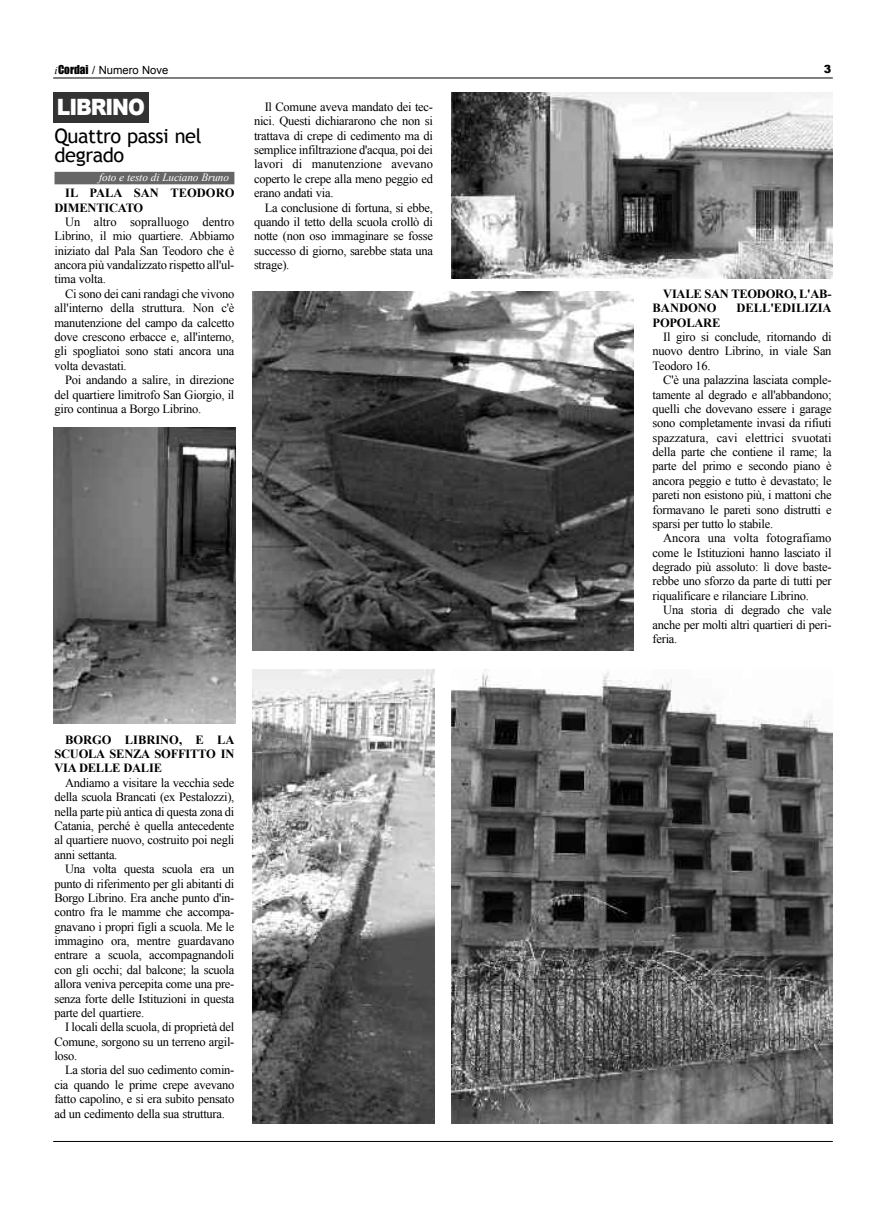
<style>
.page{position:relative;width:886px;height:1223px;background:#fff}
.page>*{position:absolute;margin:0;border:0;box-sizing:border-box;transform-origin:0 0}
.t1{font:900 22.5px "Arial";letter-spacing:-.055em;color:#fff;scale:.9 1}
.t2{font:20px/18.8px "Trebuchet MS";letter-spacing:-.02em;color:#000}
.t3{font:12.5px/14.4px "Times New Roman";letter-spacing:-.02em;color:#000;text-align:justify}
.t4{font:700 12.5px/14.4px "Times New Roman";letter-spacing:-.02em;color:#000}
.t5{font:700 12.5px "Times New Roman";color:#000}
.t6{font:italic 11.25px "Times New Roman";letter-spacing:-.01em;color:#fff}
.t7{font:11.25px "Arial";color:#000}
.t8{font:900 11.25px "Arial";color:#000}
.s1{font-family:"Times New Roman";font-style:italic}
.s2{font-family:"Impact"}
</style>
<div class="page">
<hr style="left:53px;top:78px;width:780px;height:1px;background:#000">
<hr style="left:53px;top:1141px;width:780px;height:1px;background:#000">
<div style="left:53px;top:92px;width:96px;height:30px;background:#333"></div>
<div style="left:55px;top:172px;width:179px;height:12px;background:#666"></div>
<img style="left:53px;top:428px;width:183px;height:295px">
<img style="left:452px;top:92px;width:381px;height:187px">
<img style="left:253px;top:291px;width:380px;height:359px">
<img style="left:452px;top:669px;width:381px;height:454px">
<img style="left:253px;top:669px;width:181px;height:454px">
<p class="t7" style="left:54px;top:64px;width:116px"><span class="s1">i</span><span class="s2">Cordai</span> / Numero Nove</p>
<p class="t8" style="left:824px;top:61px;width:9px">3</p>
<h1 class="t1" style="left:57px;top:90px;width:99px">LIBRINO</h1>
<h2 class="t2" style="left:55px;top:127px;width:149px">Quattro passi nel degrado</h2>
<p class="t6" style="left:99px;top:171px;width:131px">foto e testo di Luciano Bruno</p>
<p class="t4" style="left:55px;top:186px;width:181px;text-indent:11px">IL PALA SAN TEODORO<br>DIMENTICATO</p>
<p class="t3" style="left:55px;top:214px;width:181px;text-indent:11px">Un altro sopralluogo dentro Librino, il mio quartiere. Abbiamo iniziato dal Pala San Teodoro che è ancora più vandalizzato rispetto all'ul&shy;tima volta.</p>
<p class="t3" style="left:55px;top:286px;width:181px;text-indent:11px">Ci sono dei cani randagi che vivono all'interno della struttura. Non c'è manutenzione del campo da calcetto dove crescono erbacce e, all'interno, gli spogliatoi sono stati ancora una volta devastati.</p>
<p class="t3" style="left:55px;top:373px;width:181px;text-indent:11px">Poi andando a salire, in direzione del quartiere limitrofo San Giorgio, il giro continua a Borgo Librino.</p>
<p class="t3" style="left:254px;top:99px;width:180px;text-indent:11px">Il Comune aveva mandato dei tec&shy;nici. Questi dichiararono che non si trattava di crepe di cedimento ma di semplice infiltrazione d'acqua, poi dei lavori di manutenzione avevano coperto le crepe alla meno peggio ed erano andati via.</p>
<p class="t3" style="left:254px;top:200px;width:180px;text-indent:11px">La conclusione di fortuna, si ebbe, quando il tetto della scuola crollò di notte (non oso immaginare se fosse successo di giorno, sarebbe stata una strage).</p>
<p class="t4" style="left:653px;top:286px;width:180px;text-indent:11px">VIALE SAN TEODORO, L'AB-<br>BANDONO</p>
<p class="t5" style="left:736px;top:301px;width:97px">DELL'EDILIZIA</p>
<p class="t4" style="left:653px;top:315px;width:69px">POPOLARE</p>
<p class="t3" style="left:653px;top:329px;width:180px;text-indent:11px">Il giro si conclude, ritornando di nuovo dentro Librino, in viale San Teodoro 16.</p>
<p class="t3" style="left:653px;top:373px;width:180px;text-indent:11px">C'è una palazzina lasciata comple&shy;tamente al degrado e all'abbandono; quelli che dovevano essere i garage sono completamente invasi da rifiuti spazzatura, cavi elettrici svuotati della parte che contiene il rame; la parte del primo e secondo piano è ancora peggio e tutto è devastato; le pareti non esistono più, i mattoni che formavano le pareti sono distrutti e sparsi per tutto lo stabile.</p>
<p class="t3" style="left:653px;top:531px;width:180px;text-indent:11px">Ancora una volta fotografiamo come le Istituzioni hanno lasciato il degrado più assoluto: lì dove baste&shy;rebbe uno sforzo da parte di tutti per riqualificare e rilanciare Librino.</p>
<p class="t3" style="left:653px;top:603px;width:180px;text-indent:11px">Una storia di degrado che vale anche per molti altri quartieri di peri&shy;feria.</p>
<p class="t4" style="left:54px;top:732px;width:181px;text-align:justify;text-indent:11px">BORGO LIBRINO, E LA SCUOLA SENZA SOFFITTO IN VIA DELLE DALIE</p>
<p class="t3" style="left:54px;top:775px;width:181px;text-indent:11px">Andiamo a visitare la vecchia sede della scuola Brancati (ex Pestalozzi), nella parte più antica di questa zona di Catania, perché è quella antecedente al quartiere nuovo, costruito poi negli anni settanta.</p>
<p class="t3" style="left:54px;top:861px;width:181px;text-indent:11px">Una volta questa scuola era un punto di riferimento per gli abitanti di Borgo Librino. Era anche punto d'in&shy;contro fra le mamme che accompa&shy;gnavano i propri figli a scuola. Me le immagino ora, mentre guardavano entrare a scuola, accompagnandoli con gli occhi; dal balcone; la scuola allora veniva percepita come una pre&shy;senza forte delle Istituzioni in questa parte del quartiere.</p>
<p class="t3" style="left:54px;top:1019px;width:181px;text-indent:11px">I locali della scuola, di proprietà del Comune, sorgono su un terreno argil&shy;loso.</p>
<p class="t3" style="left:54px;top:1063px;width:181px;text-indent:11px">La storia del suo cedimento comin&shy;cia quando le prime crepe avevano fatto capolino, e si era subito pensato ad un cedimento della sua struttura.</p>
</div>
